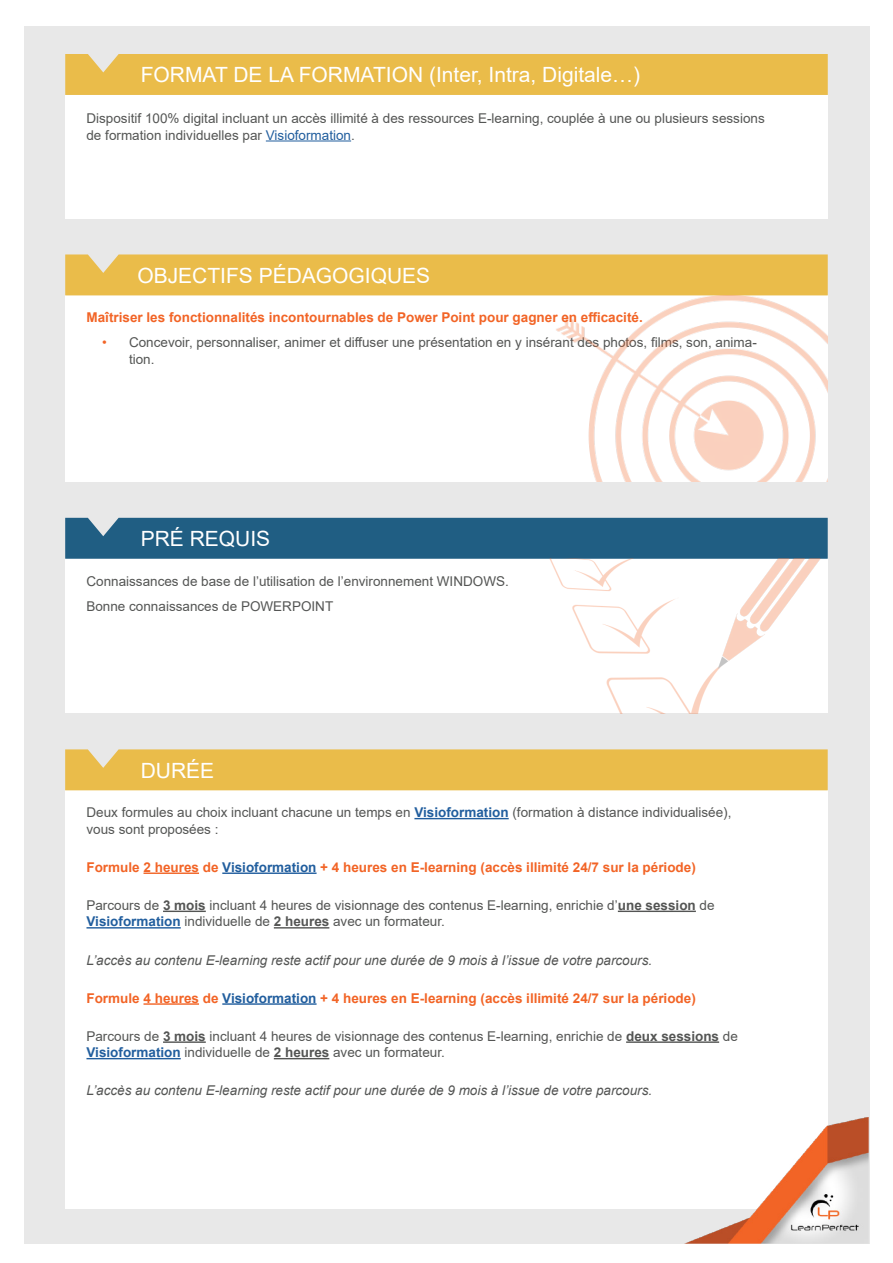
<style>
.page{position:relative;width:893px;height:1263px;background:#fff}
.page>*{position:absolute;margin:0;border:0;box-sizing:border-box;transform-origin:0 0}
.t1{font:21px "Arial";color:#fff}
.t2{font:13.5px/16.5px "Arial";color:#545554}
.t3{font:700 13.5px "Arial";color:#f26426}
.t4{font:italic 13.5px "Arial";color:#545554}
.s1{color:#215e9e}
.s2{color:#f26426}
.s3{font-weight:700;color:#215e9e}
.s4{font-weight:700}
</style>
<div class="page">
<div style="left:24px;top:26px;width:845px;height:1211px;background:#e8e8e8"></div>
<div style="left:65px;top:295px;width:763px;height:187px;background:#fff"></div>
<div style="left:65px;top:559px;width:763px;height:154px;background:#fff"></div>
<div style="left:65px;top:790px;width:763px;height:419px;background:#fff"></div>
<div style="left:65px;top:254px;width:763px;height:41px;background:#eabc4a"></div>
<div style="left:65px;top:518px;width:763px;height:41px;background:#205e83"></div>
<div style="left:65px;top:749px;width:763px;height:41px;background:#eabc4a"></div>
<div style="left:65px;top:95px;width:763px;height:123px;background:#fff"></div>
<div style="left:65px;top:54px;width:763px;height:41px;background:#eabc4a"></div>
<hr style="left:266px;top:140px;width:85px;height:1px;background:#215e9e">
<hr style="left:414px;top:818px;width:95px;height:1px;background:#215e9e">
<hr style="left:143px;top:872px;width:56px;height:2px;background:#f26426">
<hr style="left:222px;top:872px;width:95px;height:2px;background:#215e9e">
<hr style="left:163px;top:911px;width:43px;height:1px;background:#545554">
<hr style="left:618px;top:911px;width:78px;height:1px;background:#545554">
<hr style="left:86px;top:927px;width:95px;height:1px;background:#215e9e">
<hr style="left:274px;top:927px;width:55px;height:1px;background:#545554">
<hr style="left:143px;top:1003px;width:56px;height:2px;background:#f26426">
<hr style="left:222px;top:1003px;width:95px;height:2px;background:#215e9e">
<hr style="left:163px;top:1041px;width:43px;height:2px;background:#545554">
<hr style="left:626px;top:1041px;width:93px;height:2px;background:#545554">
<hr style="left:86px;top:1058px;width:95px;height:1px;background:#215e9e">
<hr style="left:274px;top:1058px;width:55px;height:1px;background:#545554">
<img style="left:683px;top:1118px;width:186px;height:126px">
<img style="left:540px;top:295px;width:288px;height:187px">
<img style="left:549px;top:559px;width:271px;height:154px">
<h1 class="t1" style="left:141px;top:60px;width:501px">FORMAT DE LA FORMATION (Inter, Intra, Digitale…)</h1>
<p class="t2" style="left:86px;top:110px;width:680px">Dispositif 100% digital incluant un accès illimité à des ressources E-learning, couplée à une ou plusieurs sessions de formation individuelles par <span class="s1">Visioformation</span>.</p>
<h1 class="t1" style="left:137px;top:261px;width:294px">OBJECTIFS PÉDAGOGIQUES</h1>
<p class="t3" style="left:86px;top:308px;width:558px">Maîtriser les fonctionnalités incontournables de Power Point pour gagner en efficacité.</p>
<p class="t2" style="left:129px;top:334px;width:629px;text-indent:-27px"><span class="s2">•</span> Concevoir, personnaliser, animer et diffuser une présentation en y insérant des photos, films, son, anima&shy;tion.</p>
<h1 class="t1" style="left:141px;top:524px;width:131px">PRÉ REQUIS</h1>
<p class="t2" style="left:86px;top:568px;width:424px;line-height:25px">Connaissances de base de l’utilisation de l’environnement WINDOWS.<br>Bonne connaissances de POWERPOINT</p>
<h1 class="t1" style="left:141px;top:756px;width:75px">DURÉE</h1>
<p class="t2" style="left:86px;top:804px;width:647px">Deux formules au choix incluant chacune un temps en <span class="s3">Visioformation</span> (formation à distance individualisée), vous sont proposées :</p>
<p class="t3" style="left:86px;top:857px;width:611px">Formule 2 heures de <span class="s1">Visioformation</span> + 4 heures en E-learning (accès illimité 24/7 sur la période)</p>
<p class="t2" style="left:86px;top:897px;width:630px">Parcours de <span class="s4">3 mois</span> incluant 4 heures de visionnage des contenus E-learning, enrichie d’<span class="s4">une session</span> de<br><span class="s3">Visioformation</span> individuelle de <span class="s4">2 heures</span> avec un formateur.</p>
<p class="t4" style="left:86px;top:951px;width:567px">L’accès au contenu E-learning reste actif pour une durée de 9 mois à l’issue de votre parcours.</p>
<p class="t3" style="left:86px;top:988px;width:611px">Formule 4 heures de <span class="s1">Visioformation</span> + 4 heures en E-learning (accès illimité 24/7 sur la période)</p>
<p class="t2" style="left:86px;top:1027px;width:653px">Parcours de <span class="s4">3 mois</span> incluant 4 heures de visionnage des contenus E-learning, enrichie de <span class="s4">deux sessions</span> de<br><span class="s3">Visioformation</span> individuelle de <span class="s4">2 heures</span> avec un formateur.</p>
<p class="t4" style="left:86px;top:1082px;width:567px">L’accès au contenu E-learning reste actif pour une durée de 9 mois à l’issue de votre parcours.</p>
</div>
